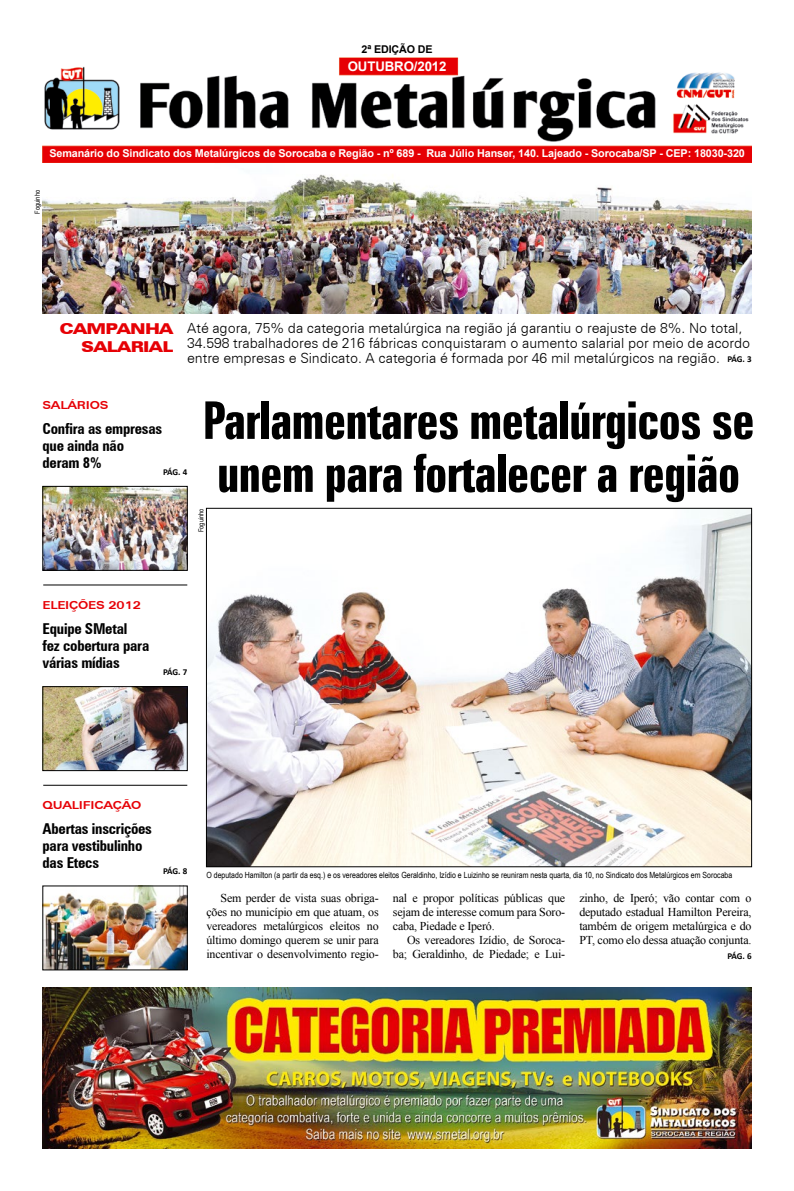
<style>
.page{position:relative;width:794px;height:1191px;background:#fff}
.page>*{position:absolute;margin:0;border:0;box-sizing:border-box;transform-origin:0 0}
.t1{font:700 extra-condensed 52px/53px "Zurich BT";letter-spacing:-.015em;color:#000}
.t2{font:700 condensed 15px/17px "Zurich BT";letter-spacing:-.015em;color:#000}
.t3{font:900 expanded 15px/18px "Zurich BT";letter-spacing:-.005em;color:#e60005;text-align:right}
.t4{font:300 14px/15px "Zurich BT";letter-spacing:-.005em;color:#000}
.t5{font:700 13.3px "Arial";letter-spacing:-.01em;color:#fff}
.t6{font:12px/14px "Times New Roman";letter-spacing:-.015em;color:#000;text-align:justify}
.t7{font:700 expanded 11px "Zurich BT";letter-spacing:-.01em;color:#e60005}
.t8{font:700 10.8px "Arial";letter-spacing:-.01em;color:#fff}
.t9{font:700 10.7px "Arial";letter-spacing:-.01em;color:#000}
.t10{font:700 9px "Calibri";letter-spacing:-.04em;color:#000}
.t11{font:8.5px "Arial Narrow";color:#000}
.t12{font:7px "Arial Narrow";color:#000}
</style>
<div class="page">
<img style="left:43px;top:174px;width:708px;height:140px">
<img style="left:43px;top:57px;width:708px;height:106px">
<hr style="left:43px;top:585px;width:144px;height:1px;background:#000">
<hr style="left:43px;top:785px;width:144px;height:1px;background:#000">
<img style="left:45px;top:488px;width:140px;height:80px">
<div style="left:43px;top:486px;width:144px;height:84px;border:1px solid #000"></div>
<img style="left:45px;top:688px;width:140px;height:80px">
<div style="left:43px;top:686px;width:144px;height:84px;border:1px solid #000"></div>
<img style="left:45px;top:888px;width:140px;height:80px">
<div style="left:43px;top:886px;width:144px;height:84px;border:1px solid #000"></div>
<img style="left:208px;top:510px;width:541px;height:355px">
<img style="left:43px;top:987px;width:708px;height:161px">
<p class="t9" style="left:361px;top:42px;width:73px">2ª EDIÇÃO DE</p>
<p class="t5" style="left:348px;top:57px;width:100px">OUTUBRO/2012</p>
<p class="t8" style="left:49px;top:146px;width:697px">Semanário do Sindicato dos Metalúrgicos de Sorocaba e Região - nº 689 - Rua Júlio Hanser, 140. Lajeado - Sorocaba/SP - CEP: 18030-320</p>
<p class="t12" style="left:32px;top:214px;width:25px;rotate:-90deg">Foguinho</p>
<p class="t3" style="left:60px;top:319px;width:115px">CAMPANHA<br>SALARIAL</p>
<p class="t4" style="left:187px;top:320px;width:564px">Até agora, 75% da categoria metalúrgica na região já garantiu o reajuste de 8%. No total,<br>34.598 trabalhadores de 216 fábricas conquistaram o aumento salarial por meio de acordo entre empresas e Sindicato. A categoria é formada por 46 mil metalúrgicos na região.</p>
<p class="t10" style="left:727px;top:354px;width:26px">PÁG. 3</p>
<p class="t7" style="left:43px;top:399px;width:66px">SALÁRIOS</p>
<p class="t2" style="left:43px;top:420px;width:121px">Confira as empresas que ainda não deram 8%</p>
<p class="t10" style="left:163px;top:466px;width:26px">PÁG. 4</p>
<h1 class="t1" style="left:203px;top:394px;width:553px">Parlamentares metalúrgicos se unem para fortalecer a região</h1>
<p class="t12" style="left:196px;top:532px;width:25px;rotate:-90deg">Foguinho</p>
<p class="t7" style="left:43px;top:599px;width:100px">ELEIÇÕES 2012</p>
<p class="t2" style="left:43px;top:620px;width:108px">Equipe SMetal<br>fez cobertura para várias mídias</p>
<p class="t10" style="left:163px;top:666px;width:26px">PÁG. 7</p>
<p class="t7" style="left:43px;top:798px;width:100px">QUALIFICAÇÃO</p>
<p class="t2" style="left:43px;top:819px;width:111px">Abertas inscrições para vestibulinho das Etecs</p>
<p class="t10" style="left:163px;top:866px;width:26px">PÁG. 8</p>
<p class="t11" style="left:206px;top:868px;width:527px">O deputado Hamilton (a partir da esq.) e os vereadores eleitos Geraldinho, Izídio e Luizinho se reuniram nesta quarta, dia 10, no Sindicato dos Metalúrgicos em Sorocaba</p>
<p class="t6" style="left:206px;top:891px;width:174px;text-indent:14px">Sem perder de vista suas obriga&shy;ções no município em que atuam, os vereadores metalúrgicos eleitos no último domingo querem se unir para incentivar o desenvolvimento regio-</p>
<p class="t6" style="left:393px;top:891px;width:174px">nal e propor políticas públicas que sejam de interesse comum para Soro&shy;caba, Piedade e Iperó.</p>
<p class="t6" style="left:393px;top:933px;width:174px;text-align:right">Os vereadores Izídio, de Soroca&shy;ba; Geraldinho, de Piedade; e Lui-</p>
<p class="t6" style="left:579px;top:891px;width:174px">zinho, de Iperó; vão contar com o deputado estadual Hamilton Pereira, também de origem metalúrgica e do PT, como elo dessa atuação conjunta.</p>
<p class="t10" style="left:727px;top:950px;width:26px">PÁG. 6</p>
</div>
